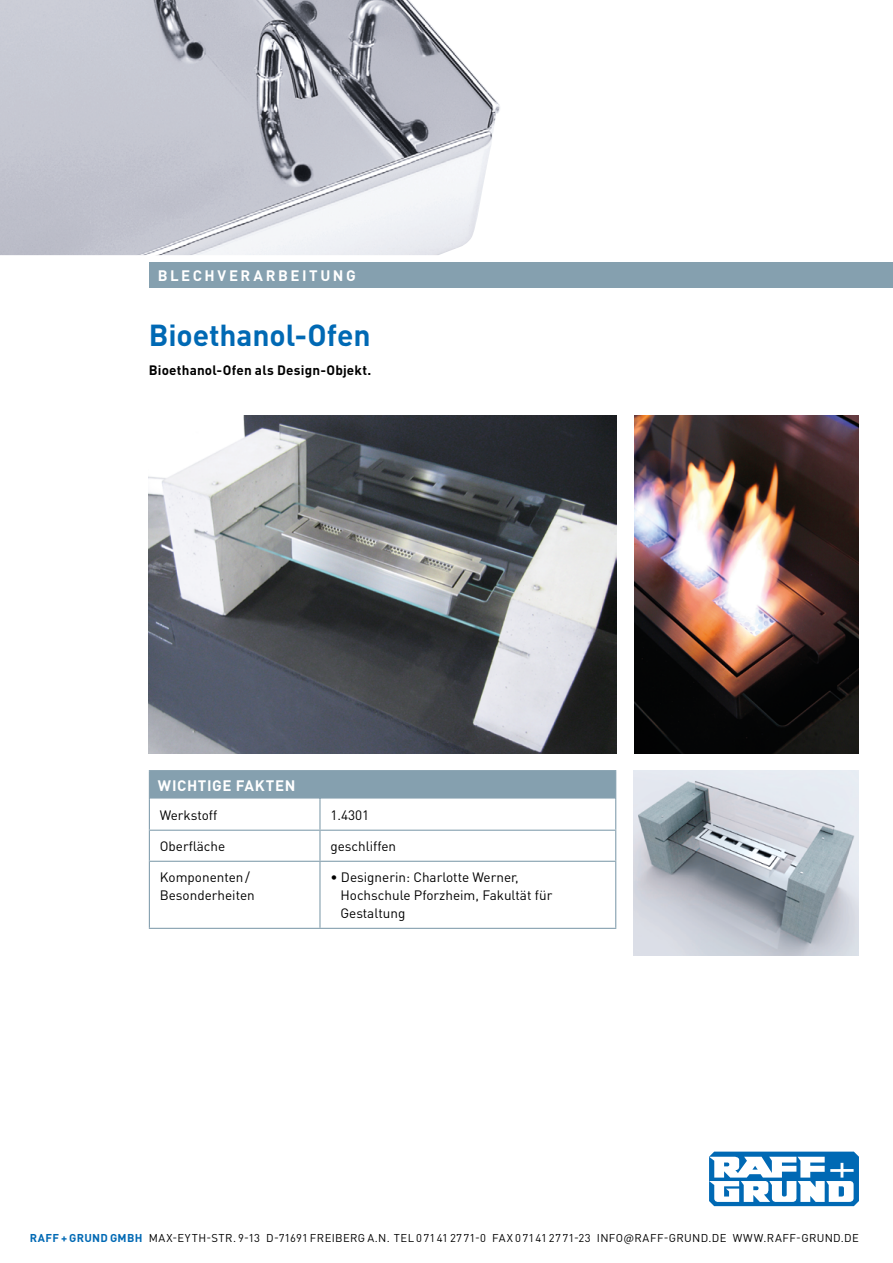
<style>
.page{position:relative;width:893px;height:1263px;background:#fff}
.page>*{position:absolute;margin:0;border:0;box-sizing:border-box;transform-origin:0 0}
.t1{font:700 30px "DIN Pro";letter-spacing:-.005em;color:#0069b4}
.t2{font:700 15px "DIN Pro";letter-spacing:.165em;color:#fff}
.t3{font:700 15px "DIN Pro";letter-spacing:.04em;color:#fff}
.t4{font:13.5px/18px "DIN Pro";color:#000}
.t5{font:700 13.5px "DIN Pro";letter-spacing:.015em;color:#000}
.t6{font:11.25px "DIN Pro";letter-spacing:.03em;color:#000}
.s1{font-weight:700;color:#0069b4}
</style>
<div class="page">
<img style="left:0;top:0;width:500px;height:255px">
<div style="left:149px;top:262px;width:744px;height:26px;background:#85a0af"></div>
<img style="left:149px;top:416px;width:467px;height:337px">
<img style="left:634px;top:770px;width:225px;height:186px">
<img style="left:634px;top:416px;width:225px;height:337px">
<svg style="left:150px;top:829px;width:465px;height:99px"></svg>
<hr style="left:149px;top:770px;width:171px;height:1px;background:#85a0af">
<hr style="left:320px;top:770px;width:296px;height:1px;background:#85a0af">
<div style="left:149px;top:771px;width:467px;height:28px;background:#85a0af"></div>
<hr style="left:149px;top:862px;width:1px;height:66px;background:#85a0af">
<hr style="left:149px;top:861px;width:171px;height:1px;background:#85a0af">
<hr style="left:320px;top:861px;width:296px;height:1px;background:#85a0af">
<hr style="left:319px;top:862px;width:2px;height:66px;background:#85a0af">
<hr style="left:615px;top:862px;width:1px;height:66px;background:#85a0af">
<hr style="left:149px;top:928px;width:171px;height:1px;background:#85a0af">
<hr style="left:320px;top:928px;width:296px;height:1px;background:#85a0af">
<hr style="left:149px;top:799px;width:1px;height:31px;background:#85a0af">
<hr style="left:319px;top:799px;width:2px;height:31px;background:#85a0af">
<hr style="left:615px;top:799px;width:1px;height:31px;background:#85a0af">
<hr style="left:149px;top:831px;width:1px;height:30px;background:#85a0af">
<hr style="left:149px;top:830px;width:171px;height:1px;background:#85a0af">
<hr style="left:320px;top:830px;width:296px;height:1px;background:#85a0af">
<hr style="left:319px;top:831px;width:2px;height:30px;background:#85a0af">
<hr style="left:615px;top:831px;width:1px;height:30px;background:#85a0af">
<svg style="left:709px;top:1151px;width:150px;height:55px"></svg>
<p class="t2" style="left:158px;top:265px;width:199px">BLECHVERARBEITUNG</p>
<h1 class="t1" style="left:149px;top:315px;width:223px">Bioethanol-Ofen</h1>
<p class="t5" style="left:149px;top:361px;width:224px">Bioethanol-Ofen als Design-Objekt.</p>
<p class="t3" style="left:158px;top:775px;width:139px">WICHTIGE FAKTEN</p>
<p class="t4" style="left:160px;top:805px;width:59px">Werkstoff</p>
<p class="t4" style="left:330px;top:805px;width:40px">1.4301</p>
<p class="t4" style="left:160px;top:836px;width:67px">Oberfläche</p>
<p class="t4" style="left:330px;top:836px;width:67px">geschliffen</p>
<p class="t4" style="left:160px;top:867px;width:97px">Komponenten/<br>Besonderheiten</p>
<p class="t4" style="left:340px;top:867px;width:213px;text-indent:-10px">• Designerin: Charlotte Werner,<br>Hochschule Pforzheim, Fakultät für<br>Gestaltung</p>
<p class="t6" style="left:30px;top:1230px;width:831px"><span class="s1">RAFF + GRUND GMBH</span> MAX-EYTH-STR. 9-13 D-71691 FREIBERG A.N. TEL 07141 2771-0 FAX 07141 2771-23 INFO@RAFF-GRUND.DE WWW.RAFF-GRUND.DE</p>
</div>
